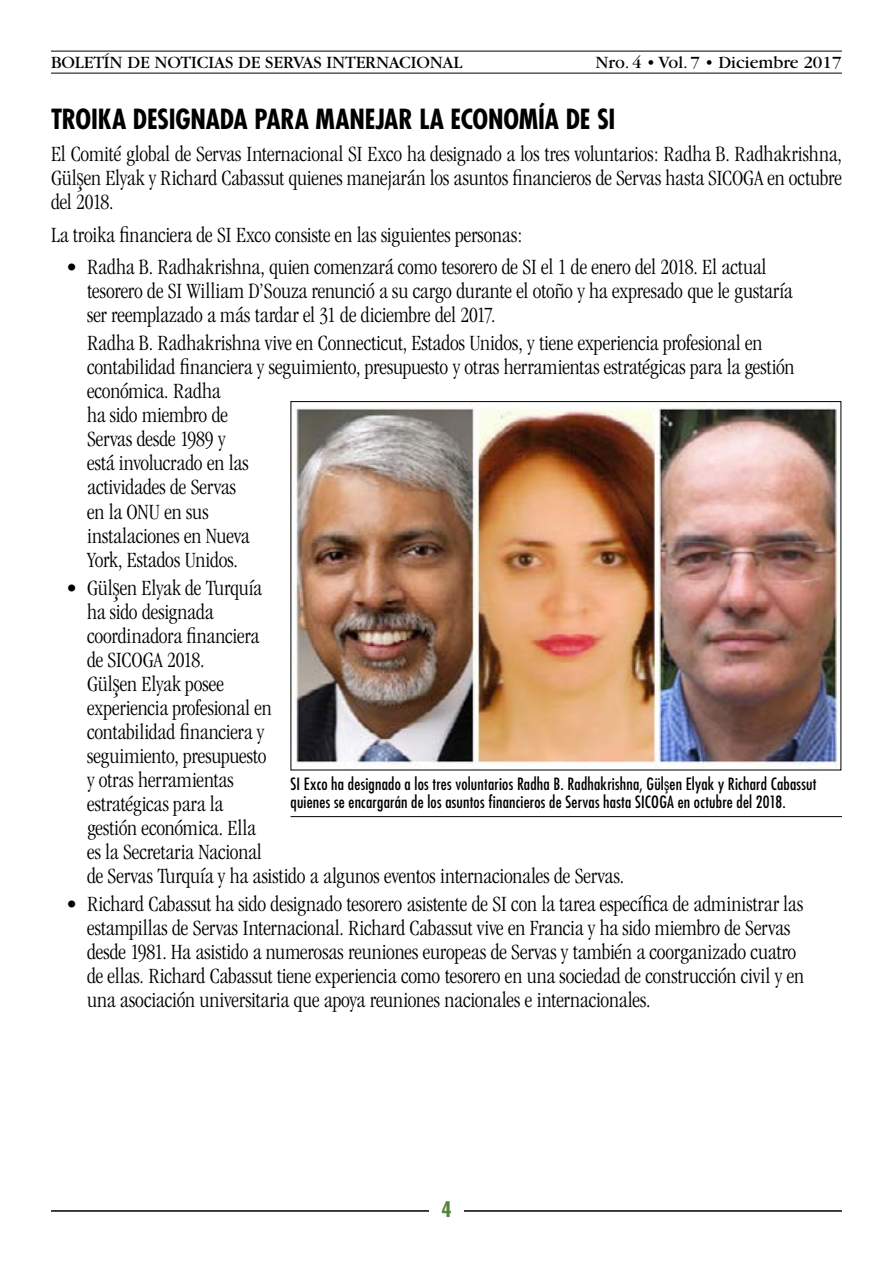
<style>
.page{position:relative;width:893px;height:1263px;background:#fff}
.page>*{position:absolute;margin:0;border:0;box-sizing:border-box;transform-origin:0 0}
.t1{font:700 condensed 27px "Futura Std";letter-spacing:-.005em;color:#000}
.t2{font:300 condensed 22.5px/24px "Garamond";letter-spacing:-.005em;color:#000}
.t3{font:700 condensed 21px "Futura Std";color:#52853c}
.t4{font:18px "Garamond";color:#000}
.t5{font:condensed 16.5px/18px "Futura Std";letter-spacing:.01em;color:#000}
.s1{font-family:"Athena Unicode";font-weight:400;font-stretch:normal;font-size:28.5px}
.s2{font-family:"Arial";font-stretch:normal;font-size:16.05px}
</style>
<div class="page">
<hr style="left:51px;top:1210px;width:791px;height:2px;background:#000">
<div style="left:429px;top:1199px;width:35px;height:27px;background:#fff"></div>
<hr style="left:51px;top:51px;width:791px;height:1px;background:#000">
<hr style="left:51px;top:73px;width:791px;height:1px;background:#000">
<img style="left:295px;top:404px;width:544px;height:363px">
<hr style="left:291px;top:816px;width:551px;height:1px;background:#000">
<p class="t4" style="left:51px;top:53px;width:413px">BOLETÍN DE NOTICIAS DE SERVAS INTERNACIONAL</p>
<p class="t4" style="left:596px;top:53px;width:247px">Nro. 4 • Vol. 7 • Diciembre 2017</p>
<p class="t1" style="left:51px;top:102px;width:566px">TROIKA DESIGNADA PARA MANEJAR LA ECONOMÍA DE SI</p>
<p class="t2" style="left:51px;top:142px;width:792px;text-align:justify">El Comité global de Servas Internacional SI Exco ha designado a los tres voluntarios: Radha B. Radhakrishna, Gül<span class="s1">ş</span>en Elyak y Richard Cabassut quienes manejarán los asuntos financieros de Servas hasta SICOGA en octubre del 2018.</p>
<p class="t2" style="left:51px;top:223px;width:473px">La troika financiera de SI Exco consiste en las siguientes personas:</p>
<p class="t2" style="left:87px;top:255px;width:707px;text-indent:-21px">• Radha B. Radhakrishna, quien comenzará como tesorero de SI el 1 de enero del 2018. El actual tesorero de SI William D’Souza renunció a su cargo durante el otoño y ha expresado que le gustaría ser reemplazado a más tardar el 31 de diciembre del 2017.</p>
<p class="t2" style="left:87px;top:331px;width:709px">Radha B. Radhakrishna vive en Connecticut, Estados Unidos, y tiene experiencia profesional en contabilidad financiera y seguimiento, presupuesto y otras herramientas estratégicas para la gestión económica. Radha<br>ha sido miembro de<br>Servas desde 1989 y<br>está involucrado en las<br>actividades de Servas<br>en la ONU en sus<br>instalaciones en Nueva<br>York, Estados Unidos.</p>
<p class="t2" style="left:87px;top:576px;width:539px;text-indent:-21px">• Gül<span class="s1">ş</span>en Elyak de Turquía<br>ha sido designada<br>coordinadora financiera<br>de SICOGA 2018.<br>Gül<span class="s1">ş</span>en Elyak posee<br>experiencia profesional en<br>contabilidad financiera y<br>seguimiento, presupuesto<br>y otras herramientas<br>estratégicas para la<br>gestión económica. Ella<br>es la Secretaria Nacional<br>de Servas Turquía y ha asistido a algunos eventos internacionales de Servas.</p>
<p class="t2" style="left:87px;top:892px;width:718px;text-indent:-21px">• Richard Cabassut ha sido designado tesorero asistente de SI con la tarea específica de administrar las estampillas de Servas Internacional. Richard Cabassut vive en Francia y ha sido miembro de Servas desde 1981. Ha asistido a numerosas reuniones europeas de Servas y también a coorganizado cuatro de ellas. Richard Cabassut tiene experiencia como tesorero en una sociedad de construcción civil y en una asociación universitaria que apoya reuniones nacionales e internacionales.</p>
<p class="t5" style="left:291px;top:774px;width:527px">SI Exco ha designado a los tres voluntarios Radha B. Radhakrishna, Gül<span class="s2">ş</span>en Elyak y Richard Cabassut quienes se encargarán de los asuntos financieros de Servas hasta SICOGA en octubre del 2018.</p>
<p class="t3" style="left:442px;top:1196px;width:12px">4</p>
</div>
